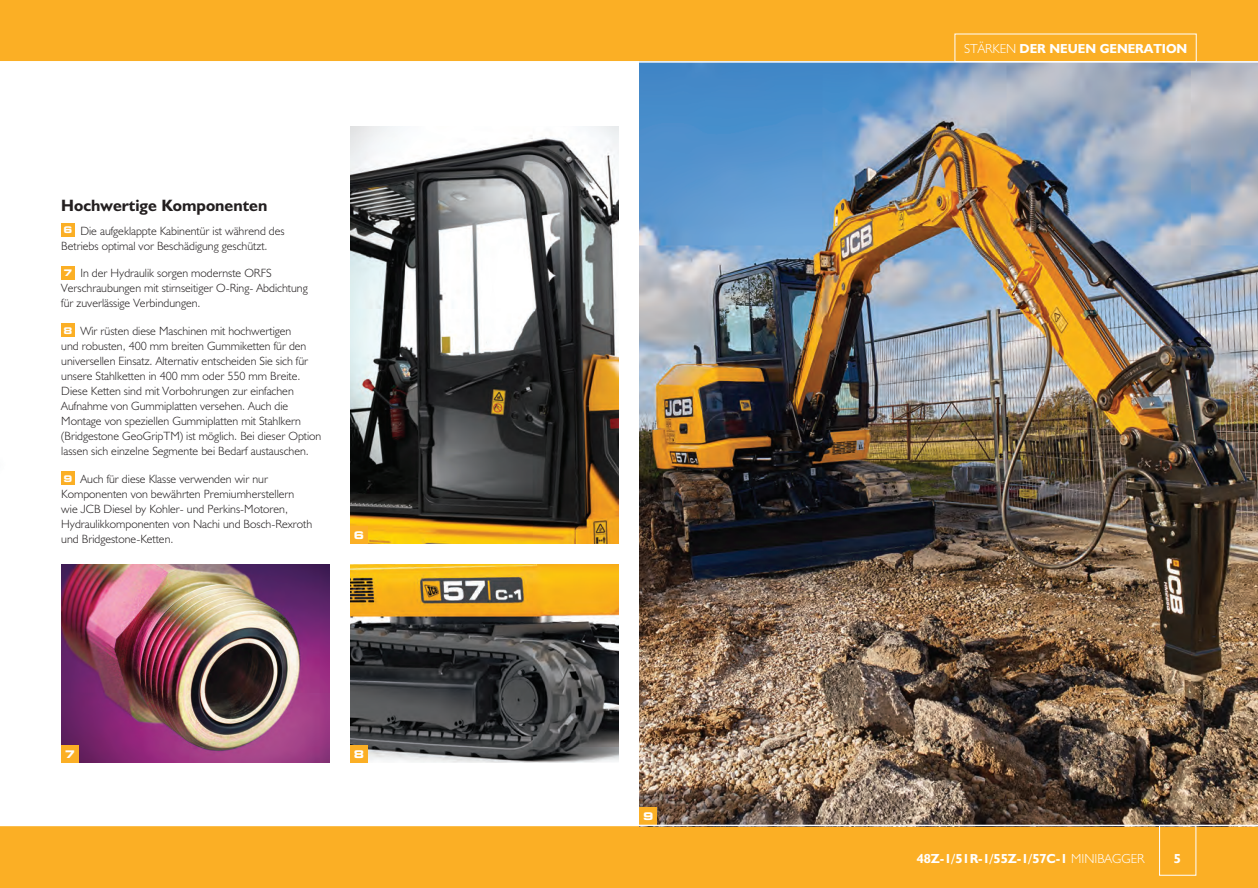
<style>
.page{position:relative;width:1258px;height:888px;background:#fff}
.page>*{position:absolute;margin:0;border:0;box-sizing:border-box;transform-origin:0 0}
.t1{font:16.5px "JCB Bold";color:#231f20}
.t2{font:13.2px "JCB Bold";color:#fff}
.t3{font:12px/15px "JCB Light";color:#231f20}
.t4{font:700 expanded 10.5px "Square 721 BT";color:#fff}
.s1{font-family:"Square 721 BT";font-weight:700;font-stretch:expanded;font-size:9.15px;color:#fff}
.s2{font-family:"JCB Light"}
</style>
<div class="page">
<div style="left:0;top:826px;width:1258px;height:62px;background:#fbaf25"></div>
<img style="left:640px;top:63px;width:618px;height:762px">
<div style="left:0;top:0;width:1258px;height:61px;background:#fbaf25"></div>
<div style="left:61px;top:223px;width:13px;height:13px;background:#fbaf25"></div>
<div style="left:61px;top:266px;width:13px;height:13px;background:#fbaf25"></div>
<div style="left:61px;top:324px;width:13px;height:13px;background:#fbaf25"></div>
<div style="left:61px;top:472px;width:13px;height:13px;background:#fbaf25"></div>
<div style="left:1159px;top:825px;width:37px;height:51px;border:1px solid #fff"></div>
<img style="left:350px;top:126px;width:268px;height:417px">
<img style="left:350px;top:564px;width:268px;height:199px">
<div style="left:954px;top:34px;width:242px;height:28px;border:1px solid #fff"></div>
<div style="left:350px;top:526px;width:18px;height:17px;background:#fbaf25"></div>
<div style="left:350px;top:746px;width:18px;height:17px;background:#fbaf25"></div>
<div style="left:640px;top:808px;width:17px;height:17px;background:#fbaf25"></div>
<hr style="left:0;top:825px;width:1258px;height:1px;background:#fff">
<img style="left:61px;top:564px;width:268px;height:199px">
<div style="left:61px;top:746px;width:18px;height:17px;background:#fbaf25"></div>
<h1 class="t1" style="left:61px;top:195px;width:208px">Hochwertige Komponenten</h1>
<p class="t3" style="left:61px;top:223px;width:225px"><span class="s1">6</span> Die aufgeklappte Kabinentür ist während des<br>Betriebs optimal vor Beschädigung geschützt.</p>
<p class="t3" style="left:61px;top:266px;width:248px"><span class="s1">7</span> In der Hydraulik sorgen modernste ORFS<br>Verschraubungen mit stirnseitiger O-Ring- Abdichtung für zuverlässige Verbindungen.</p>
<p class="t3" style="left:61px;top:323px;width:262px"><span class="s1">8</span> Wir rüsten diese Maschinen mit hochwertigen<br>und robusten, 400 mm breiten Gummiketten für den universellen Einsatz. Alternativ entscheiden Sie sich für unsere Stahlketten in 400 mm oder 550 mm Breite.<br>Diese Ketten sind mit Vorbohrungen zur einfachen Aufnahme von Gummiplatten versehen. Auch die Montage von speziellen Gummiplatten mit Stahlkern (Bridgestone GeoGripTM) ist möglich. Bei dieser Option lassen sich einzelne Segmente bei Bedarf austauschen.</p>
<p class="t3" style="left:61px;top:471px;width:252px"><span class="s1">9</span> Auch für diese Klasse verwenden wir nur Komponenten von bewährten Premiumherstellern wie JCB Diesel by Kohler- und Perkins-Motoren, Hydraulikkomponenten von Nachi und Bosch-Rexroth und Bridgestone-Ketten.</p>
<p class="t4" style="left:354px;top:529px;width:12px">6</p>
<p class="t4" style="left:65px;top:748px;width:12px">7</p>
<p class="t4" style="left:354px;top:748px;width:12px">8</p>
<p class="t2" style="left:964px;top:40px;width:225px"><span class="s2">STÄRKEN</span> DER NEUEN GENERATION</p>
<p class="t4" style="left:643px;top:810px;width:12px">9</p>
<p class="t2" style="left:917px;top:851px;width:229px">48Z-1/51R-1/55Z-1/57C-1 <span class="s2">MINIBAGGER</span></p>
<p class="t2" style="left:1174px;top:851px;width:9px">5</p>
</div>
